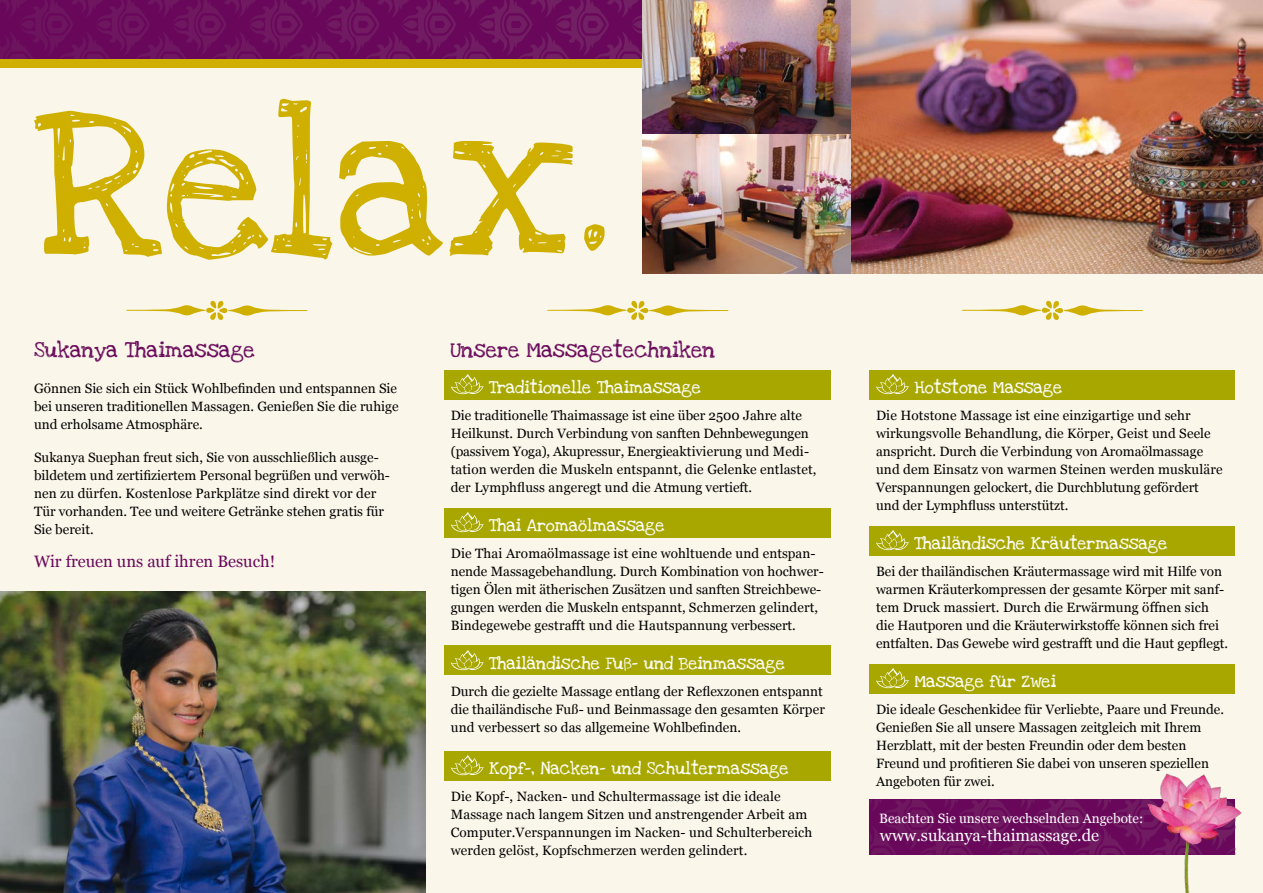
<style>
.page{position:relative;width:1263px;height:893px;background:#faf6e9}
.page>*{position:absolute;margin:0;border:0;box-sizing:border-box;transform-origin:0 0}
.t1{font:210px "Love Ya Like A Sister";color:#cfb000}
.t2{font:22.5px "Love Ya Like A Sister";color:#69085a}
.t3{font:18px "Love Ya Like A Sister";color:#fff}
.t4{font:16.5px "Georgia";color:#69085a}
.t5{font:16.5px "Georgia";color:#fff}
.t6{font:13.5px/18px "Georgia";color:#000}
.t7{font:13.5px "Georgia";color:#fff}
</style>
<div class="page">
<div style="left:870px;top:664px;width:365px;height:30px;background:#a7a700"></div>
<div style="left:444px;top:751px;width:387px;height:30px;background:#a7a700"></div>
<div style="left:870px;top:799px;width:365px;height:56px;background:linear-gradient(to bottom,#6c0f5d,#6b0e5d)"></div>
<img style="left:642px;top:0;width:621px;height:274px">
<svg style="left:126px;top:301px;width:182px;height:19px"></svg>
<svg style="left:547px;top:301px;width:182px;height:19px"></svg>
<svg style="left:961px;top:301px;width:183px;height:19px"></svg>
<div style="left:0;top:0;width:646px;height:64px;background:linear-gradient(to right,#690a5a,#701761)"></div>
<svg style="left:555px;top:0;width:84px;height:56px;background:#6c115d"></svg>
<div style="left:0;top:60px;width:646px;height:8px;background:#cfb000"></div>
<div style="left:444px;top:370px;width:387px;height:30px;background:#a7a700"></div>
<div style="left:444px;top:508px;width:387px;height:29px;background:#a7a700"></div>
<div style="left:444px;top:645px;width:387px;height:30px;background:#a7a700"></div>
<svg style="left:451px;top:374px;width:33px;height:21px"></svg>
<svg style="left:451px;top:512px;width:33px;height:21px"></svg>
<svg style="left:451px;top:650px;width:33px;height:21px"></svg>
<svg style="left:451px;top:755px;width:33px;height:21px"></svg>
<div style="left:870px;top:370px;width:365px;height:30px;background:#a7a700"></div>
<div style="left:870px;top:526px;width:365px;height:30px;background:#a7a700"></div>
<svg style="left:876px;top:374px;width:33px;height:21px"></svg>
<svg style="left:876px;top:530px;width:33px;height:21px"></svg>
<svg style="left:876px;top:668px;width:33px;height:21px"></svg>
<img style="left:1148px;top:773px;width:93px;height:120px">
<img style="left:0;top:591px;width:425px;height:302px">
<h1 class="t1" style="left:34px;top:60px;width:582px">Relax.</h1>
<h2 class="t2" style="left:34px;top:336px;width:222px">Sukanya Thaimassage</h2>
<p class="t6" style="left:34px;top:378px;width:366px;text-align:justify">Gönnen Sie sich ein Stück Wohlbefinden und entspannen Sie bei unseren traditionellen Massagen. Genießen Sie die ruhige und erholsame Atmosphäre.</p>
<p class="t6" style="left:34px;top:447px;width:357px">Sukanya Suephan freut sich, Sie von ausschließlich ausge&shy;bildetem und zertifiziertem Personal begrüßen und verwöh&shy;nen zu dürfen. Kostenlose Parkplätze sind direkt vor der Tür vorhanden. Tee und weitere Getränke stehen gratis für Sie bereit.</p>
<p class="t4" style="left:34px;top:549px;width:243px">Wir freuen uns auf ihren Besuch!</p>
<h2 class="t2" style="left:451px;top:336px;width:266px">Unsere Massagetechniken</h2>
<h3 class="t3" style="left:489px;top:376px;width:213px">Traditionelle Thaimassage</h3>
<p class="t6" style="left:451px;top:405px;width:367px">Die traditionelle Thaimassage ist eine über 2500 Jahre alte Heilkunst. Durch Verbindung von sanften Dehnbewegungen (passivem Yoga), Akupressur, Energieaktivierung und Medi&shy;tation werden die Muskeln entspannt, die Gelenke entlastet, der Lymphfluss angeregt und die Atmung vertieft.</p>
<h3 class="t3" style="left:489px;top:514px;width:177px">Thai Aromaölmassage</h3>
<p class="t6" style="left:451px;top:543px;width:375px">Die Thai Aromaölmassage ist eine wohltuende und entspan&shy;nende Massagebehandlung. Durch Kombination von hochwer&shy;tigen Ölen mit ätherischen Zusätzen und sanften Streichbewe&shy;gungen werden die Muskeln entspannt, Schmerzen gelindert, Bindegewebe gestrafft und die Hautspannung verbessert.</p>
<h3 class="t3" style="left:489px;top:652px;width:297px">Thailändische Fuß- und Beinmassage</h3>
<p class="t6" style="left:451px;top:681px;width:376px">Durch die gezielte Massage entlang der Reflexzonen entspannt die thailändische Fuß- und Beinmassage den gesamten Körper und verbessert so das allgemeine Wohlbefinden.</p>
<h3 class="t3" style="left:489px;top:757px;width:301px">Kopf-, Nacken- und Schultermassage</h3>
<p class="t6" style="left:451px;top:786px;width:363px">Die Kopf-, Nacken- und Schultermassage ist die ideale Massage nach langem Sitzen und anstrengender Arbeit am Computer.Verspannungen im Nacken- und Schulterbereich werden gelöst, Kopfschmerzen werden gelindert.</p>
<h3 class="t3" style="left:914px;top:376px;width:149px">Hotstone Massage</h3>
<p class="t6" style="left:876px;top:405px;width:348px">Die Hotstone Massage ist eine einzigartige und sehr wirkungsvolle Behandlung, die Körper, Geist und Seele anspricht. Durch die Verbindung von Aromaölmassage und dem Einsatz von warmen Steinen werden muskuläre Verspannungen gelockert, die Durchblutung gefördert und der Lymphfluss unterstützt.</p>
<h3 class="t3" style="left:914px;top:532px;width:254px">Thailändische Kräutermassage</h3>
<p class="t6" style="left:876px;top:561px;width:354px">Bei der thailändischen Kräutermassage wird mit Hilfe von warmen Kräuterkompressen der gesamte Körper mit sanf&shy;tem Druck massiert. Durch die Erwärmung öffnen sich die Hautporen und die Kräuterwirkstoffe können sich frei entfalten. Das Gewebe wird gestrafft und die Haut gepflegt.</p>
<h3 class="t3" style="left:914px;top:670px;width:143px">Massage für Zwei</h3>
<p class="t6" style="left:876px;top:699px;width:350px">Die ideale Geschenkidee für Verliebte, Paare und Freunde.<br>Genießen Sie all unsere Massagen zeitgleich mit Ihrem Herzblatt, mit der besten Freundin oder dem besten Freund und profitieren Sie dabei von unseren speziellen Angeboten für zwei.</p>
<p class="t7" style="left:879px;top:808px;width:266px">Beachten Sie unsere wechselnden Angebote:</p>
<p class="t5" style="left:880px;top:823px;width:221px">www.sukanya-thaimassage.de</p>
</div>
